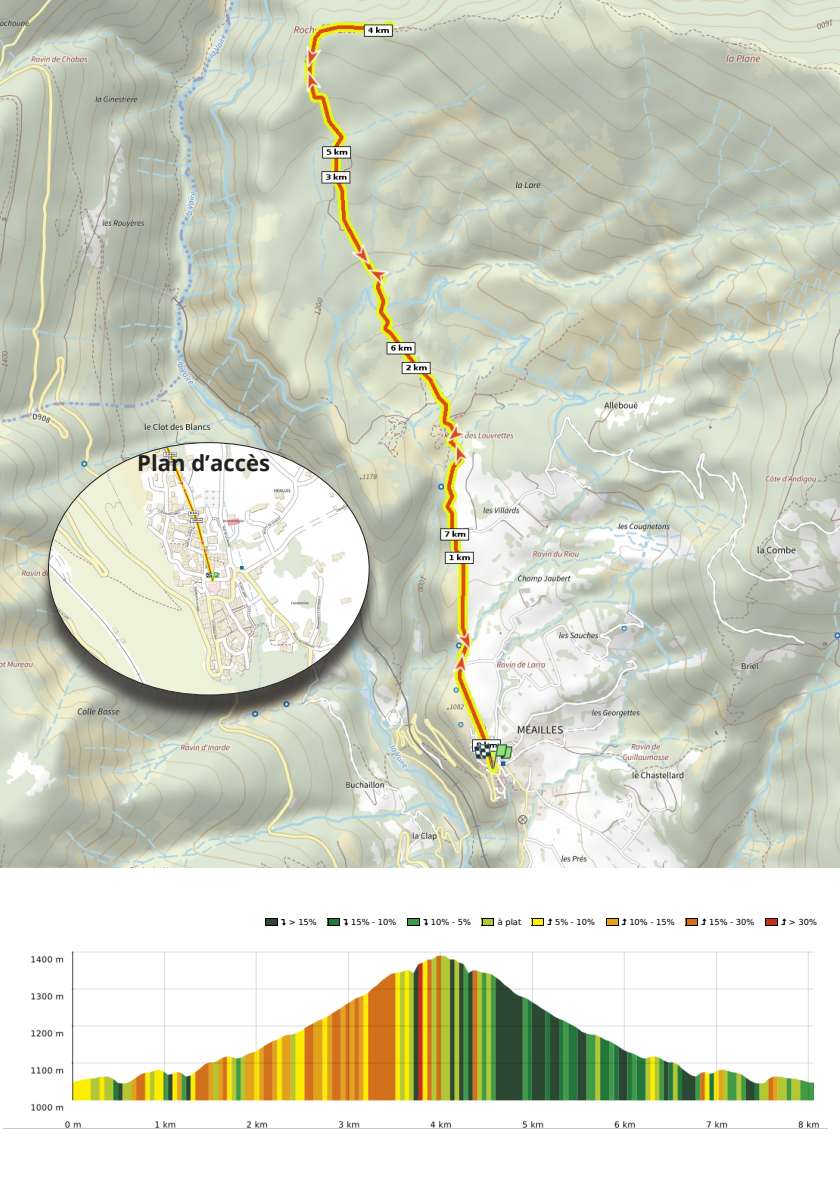
<style>
.page{position:relative;width:840px;height:1191px;background:#fff}
.page>*{position:absolute;margin:0;border:0;box-sizing:border-box;transform-origin:0 0}
.t1{font:700 22px "Open Sans";color:#231f20}
.t2{font:15.2px "DejaVu Sans";color:#000}
.t3{font:8.4px "DejaVu Sans";color:#000}
</style>
<div class="page">
<img style="left:0;top:0;width:839px;height:867px">
<img style="left:31px;top:922px;width:788px;height:206px">
<svg style="left:481px;top:918px;width:13px;height:7px"></svg>
<svg style="left:531px;top:918px;width:13px;height:7px"></svg>
<svg style="left:605px;top:918px;width:13px;height:7px"></svg>
<svg style="left:685px;top:918px;width:13px;height:7px"></svg>
<svg style="left:765px;top:918px;width:12px;height:7px"></svg>
<div style="left:37px;top:451px;width:343px;height:274px;background:#231f20;opacity:.75"></div>
<img style="left:48px;top:442px;width:321px;height:253px">
<svg style="left:241px;top:1030px;width:6px;height:7px"></svg>
<svg style="left:309px;top:1030px;width:6px;height:7px"></svg>
<svg style="left:396px;top:1030px;width:6px;height:7px"></svg>
<svg style="left:265px;top:918px;width:21px;height:8px"></svg>
<svg style="left:327px;top:918px;width:21px;height:8px"></svg>
<svg style="left:407px;top:918px;width:21px;height:8px"></svg>
<p class="t1" style="left:137px;top:447px;width:134px">Plan d’accès</p>
<p class="t2" style="left:749px;top:909px;width:49px">© IGN</p>
<p class="t3" style="left:288px;top:918px;width:30px">&gt; 15%</p>
<p class="t3" style="left:351px;top:918px;width:47px">15% - 10%</p>
<p class="t3" style="left:430px;top:918px;width:41px">10% - 5%</p>
<p class="t3" style="left:497px;top:918px;width:25px">à plat</p>
<p class="t3" style="left:547px;top:918px;width:49px">★ 5% - 10%</p>
<p class="t3" style="left:621px;top:918px;width:54px">★ 10% - 15%</p>
<p class="t3" style="left:701px;top:918px;width:54px">★ 15% - 30%</p>
<p class="t3" style="left:781px;top:918px;width:37px">★ &gt; 30%</p>
</div>
